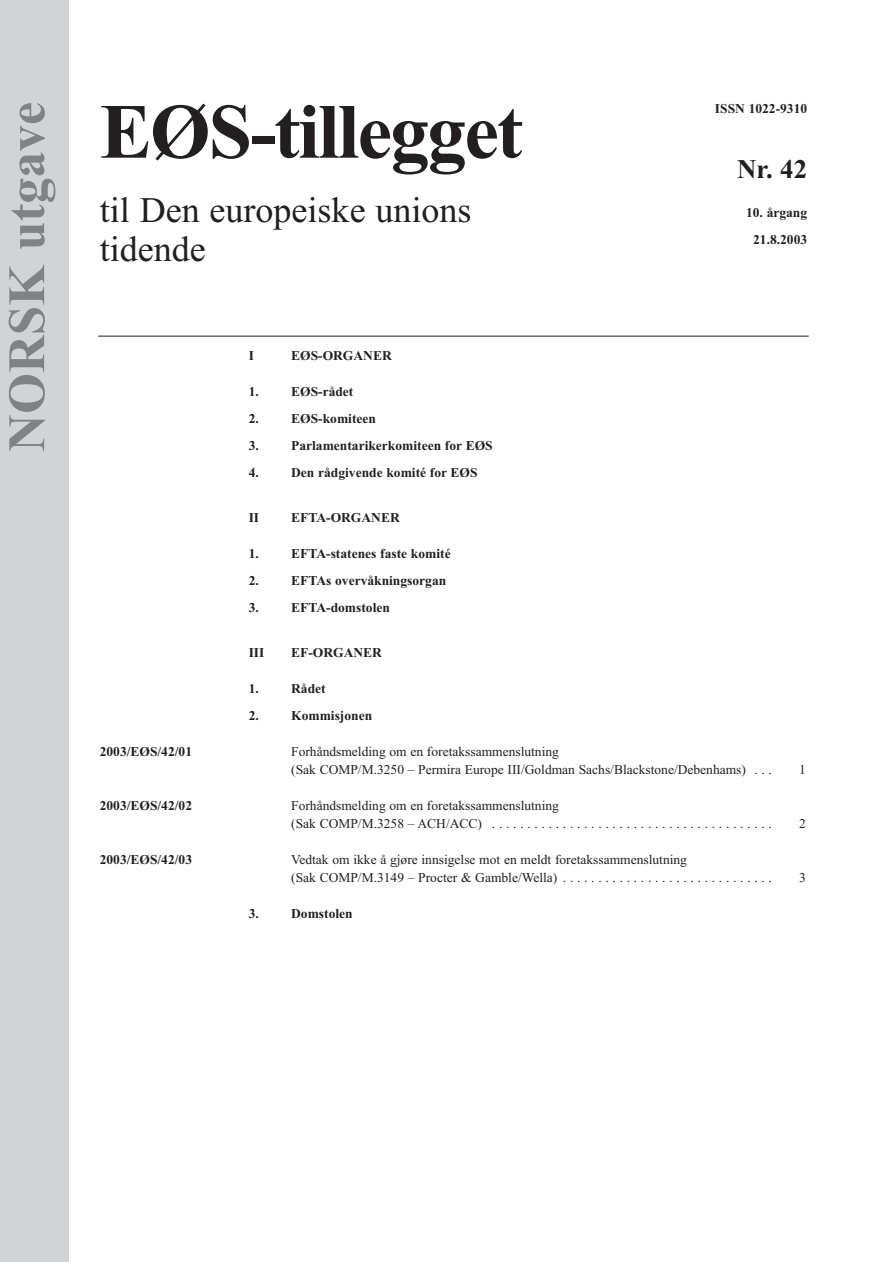
<style>
.page{position:relative;width:893px;height:1262px;background:#fff}
.page>*{position:absolute;margin:0;border:0;box-sizing:border-box;transform-origin:0 0}
.t1{font:700 78px "Times New Roman";letter-spacing:-.025em;color:#231f20}
.t2{font:700 52.5px "Times New Roman";color:#808285}
.t3{font:36px/39px "Times New Roman";color:#231f20}
.t4{font:700 27px "Times New Roman";color:#231f20}
.t5{font:13.5px/18px "Times New Roman";color:#231f20}
.t6{font:700 13.5px/27.3px "Times New Roman";color:#231f20;text-align:center}
</style>
<div class="page">
<div style="left:0;top:0;width:68px;height:1262px;background:#d1d3d4"></div>
<hr style="left:98px;top:336px;width:710px;height:1px;background:#231f20">
<h2 class="t2" style="left:9px;top:452px;width:351px;rotate:-90deg">NORSK utgave</h2>
<p class="t6" style="left:715px;top:96px;width:94px">ISSN 1022-9310</p>
<h1 class="t1" style="left:100px;top:106px;width:424px">EØS-tillegget</h1>
<h3 class="t3" style="left:100px;top:194px;width:373px">til Den europeiske unions tidende</h3>
<h3 class="t4" style="left:737px;top:160px;width:72px">Nr. 42</h3>
<p class="t6" style="left:746px;top:200px;width:63px">10. årgang<br>21.8.2003</p>
<p class="t6" style="left:249px;top:343px;width:7px">I</p>
<p class="t6" style="left:291px;top:343px;width:102px">EØS-ORGANER</p>
<p class="t6" style="left:249px;top:379px;width:106px">1. EØS-rådet</p>
<p class="t6" style="left:249px;top:406px;width:129px">2. EØS-komiteen</p>
<p class="t6" style="left:249px;top:433px;width:245px">3. Parlamentarikerkomiteen for EØS</p>
<p class="t6" style="left:249px;top:460px;width:230px">4. Den rådgivende komité for EØS</p>
<p class="t6" style="left:249px;top:505px;width:12px">II</p>
<p class="t6" style="left:291px;top:505px;width:110px">EFTA-ORGANER</p>
<p class="t6" style="left:249px;top:541px;width:203px">1. EFTA-statenes faste komité</p>
<p class="t6" style="left:249px;top:568px;width:199px">2. EFTAs overvåkningsorgan</p>
<p class="t6" style="left:249px;top:595px;width:143px">3. EFTA-domstolen</p>
<p class="t6" style="left:249px;top:640px;width:17px">III</p>
<p class="t6" style="left:291px;top:640px;width:92px">EF-ORGANER</p>
<p class="t6" style="left:249px;top:676px;width:79px">1. Rådet</p>
<p class="t6" style="left:249px;top:703px;width:125px">2. Kommisjonen</p>
<p class="t6" style="left:100px;top:739px;width:94px">2003/EØS/42/01</p>
<p class="t5" style="left:291px;top:744px;width:482px">Forhåndsmelding om en foretakssammenslutning<br>(Sak COMP/M.3250 – Permira Europe III/Goldman Sachs/Blackstone/Debenhams) . . .</p>
<p class="t6" style="left:100px;top:793px;width:94px">2003/EØS/42/02</p>
<p class="t5" style="left:291px;top:798px;width:482px">Forhåndsmelding om en foretakssammenslutning<br>(Sak COMP/M.3258 – ACH/ACC) . . . . . . . . . . . . . . . . . . . . . . . . . . . . . . . . . . . . . . . .</p>
<p class="t6" style="left:100px;top:847px;width:94px">2003/EØS/42/03</p>
<p class="t5" style="left:291px;top:852px;width:482px">Vedtak om ikke å gjøre innsigelse mot en meldt foretakssammenslutning<br>(Sak COMP/M.3149 – Procter &amp; Gamble/Wella) . . . . . . . . . . . . . . . . . . . . . . . . . . . . . .</p>
<p class="t6" style="left:249px;top:901px;width:106px">3. Domstolen</p>
<p class="t5" style="left:799px;top:762px;width:8px">1</p>
<p class="t5" style="left:799px;top:816px;width:8px">2</p>
<p class="t5" style="left:799px;top:870px;width:8px">3</p>
</div>
